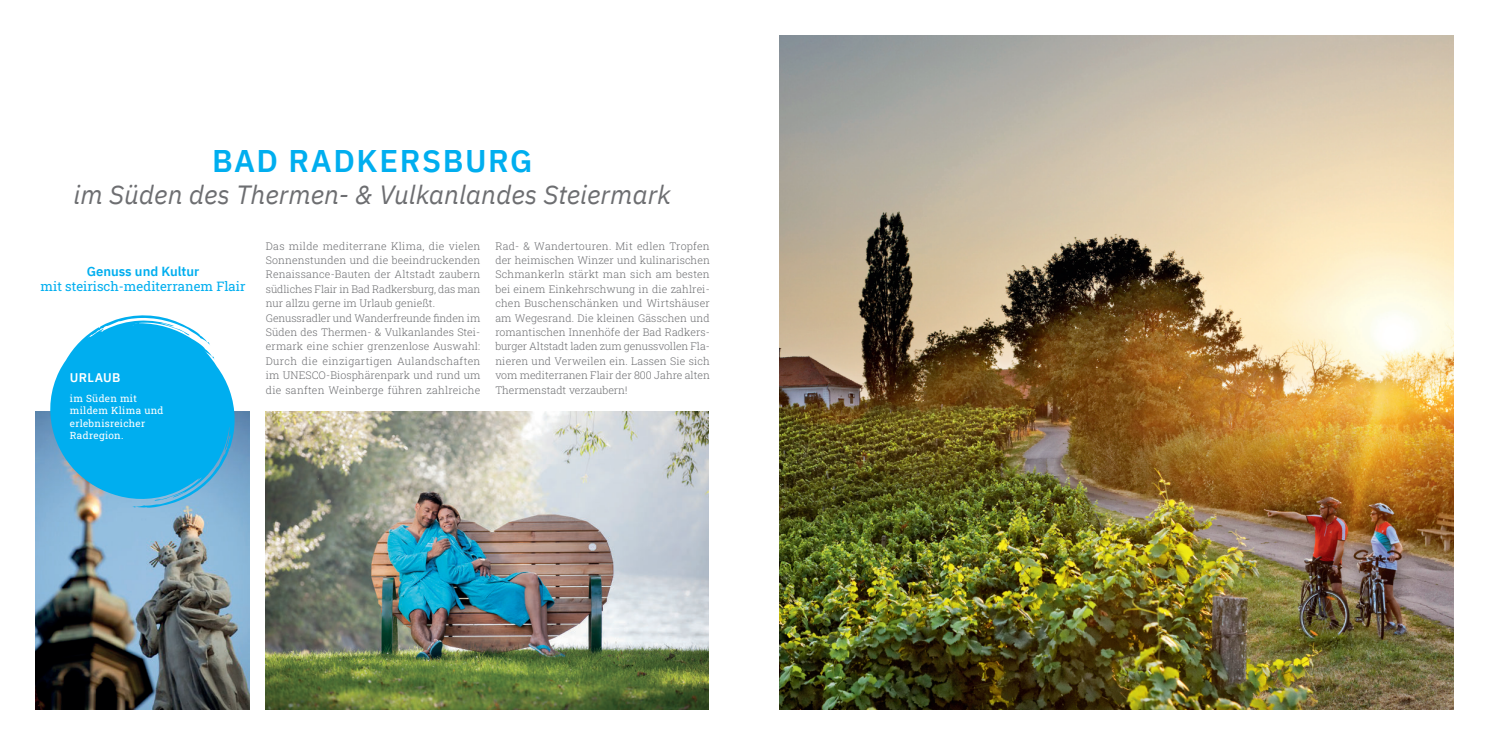
<style>
.page{position:relative;width:1489px;height:745px;background:#fff}
.page>*{position:absolute;margin:0;border:0;box-sizing:border-box;transform-origin:0 0}
.t1{font:600 31.25px "IBM Plex Sans";letter-spacing:.05em;color:#00aeef}
.t2{font:italic 26.25px "IBM Plex Sans";color:#6d6e71}
.t3{font:13.12px "Roboto Slab";color:#00aeef}
.t4{font:600 13.12px "IBM Plex Sans";color:#00aeef}
.t5{font:600 12.5px "IBM Plex Sans";letter-spacing:.03em;color:#fff}
.t6{font:300 10.62px/14.4px "Roboto Slab";letter-spacing:.01em;color:#6d6e71}
.t7{font:10px/12.5px "Roboto Slab";letter-spacing:.03em;color:#fff}
</style>
<div class="page">
<img style="left:780px;top:36px;width:673px;height:673px">
<img style="left:265px;top:411px;width:443px;height:298px">
<img style="left:36px;top:411px;width:213px;height:298px">
<svg style="left:48px;top:315px;width:188px;height:192px;background:#36b9ec"></svg>
<h1 class="t1" style="left:212px;top:144px;width:322px">BAD RADKERSBURG</h1>
<h2 class="t2" style="left:74px;top:183px;width:598px">im Süden des Thermen- &amp; Vulkanlandes Steiermark</h2>
<p class="t6" style="left:266px;top:239px;width:216px">Das milde mediterrane Klima, die vielen Sonnenstunden und die beeindruckenden Renaissance-Bauten der Altstadt zaubern südliches Flair in Bad Radkersburg, das man nur allzu gerne im Urlaub genießt.<br>Genussradler und Wanderfreunde finden im Süden des Thermen- &amp; Vulkanlandes Stei&shy;ermark eine schier grenzenlose Auswahl:<br>Durch die einzigartigen Aulandschaften im UNESCO-Biosphärenpark und rund um die sanften Weinberge führen zahlreiche</p>
<p class="t6" style="left:495px;top:239px;width:216px;text-align:justify">Rad- &amp; Wandertouren. Mit edlen Tropfen der heimischen Winzer und kulinarischen Schmankerln stärkt man sich am besten bei einem Einkehrschwung in die zahlrei&shy;chen Buschenschänken und Wirtshäuser am Wegesrand. Die kleinen Gässchen und romantischen Innenhöfe der Bad Radkers&shy;burger Altstadt laden zum genussvollen Fla&shy;nieren und Verweilen ein. Lassen Sie sich vom mediterranen Flair der 800 Jahre alten Thermenstadt verzaubern!</p>
<p class="t4" style="left:87px;top:264px;width:114px">Genuss und Kultur</p>
<p class="t3" style="left:41px;top:281px;width:206px">mit steirisch-mediterranem Flair</p>
<p class="t5" style="left:70px;top:370px;width:52px">URLAUB</p>
<p class="t7" style="left:70px;top:392px;width:95px">im Süden mit mildem Klima und erlebnisreicher<br>Radregion.</p>
</div>
